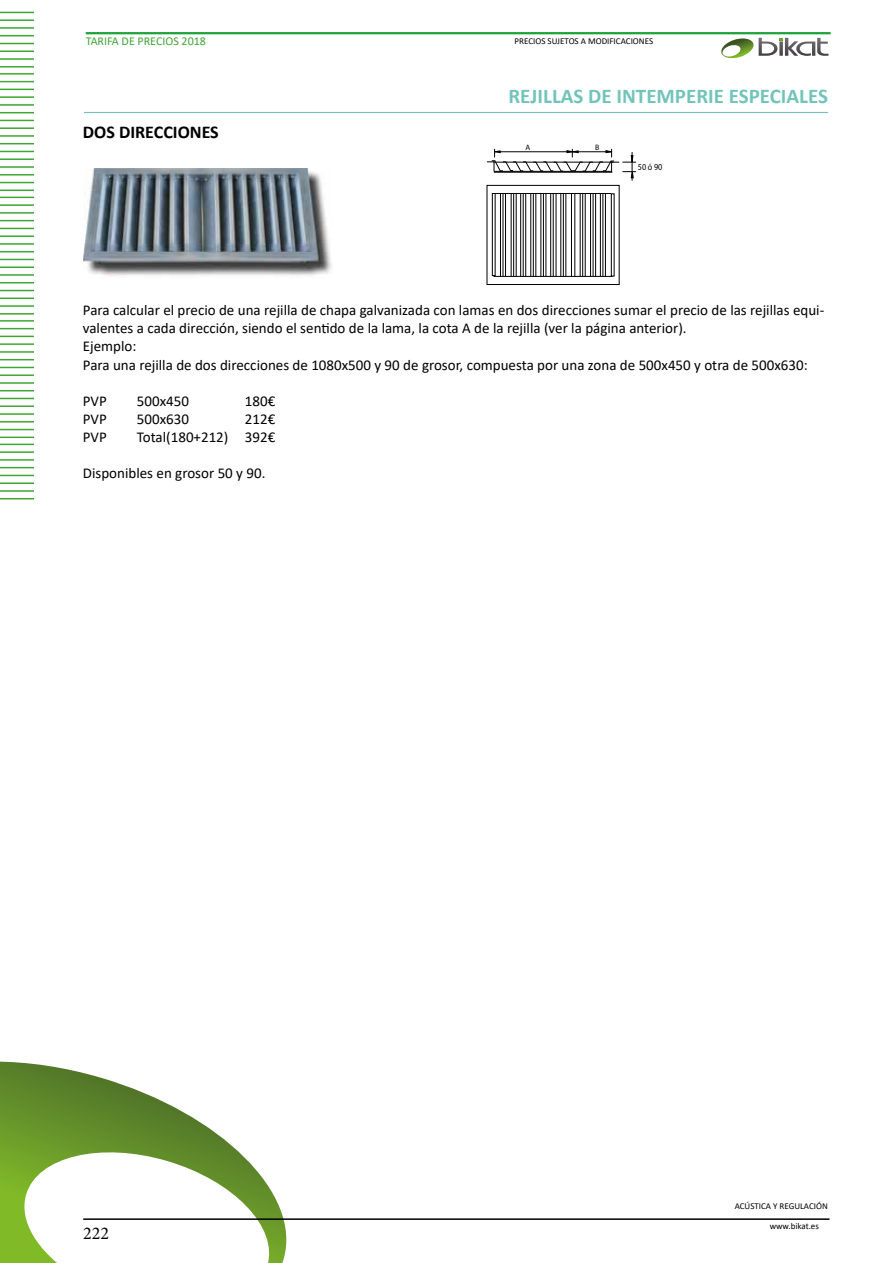
<style>
.page{position:relative;width:893px;height:1263px;background:#fff}
.page>*{position:absolute;margin:0;border:0;box-sizing:border-box;transform-origin:0 0}
.t1{font:700 21px "Calibri";color:#72c4ba}
.t2{font:700 18px "Calibri";color:#000}
.t3{font:18px "Minion Pro";color:#000}
.t4{font:15px/18px "Calibri";color:#000}
.t5{font:12px "Calibri";color:#3fa535}
.t6{font:9.15px "Myriad Pro";color:#000;scale:.89 1}
.t7{font:9px "Calibri";color:#000}
.t8{font:7.8px "Myriad Pro";color:#000}
</style>
<div class="page">
<svg style="left:0;top:1061px;width:287px;height:202px"></svg>
<hr style="left:86px;top:32px;width:745px;height:2px;background:#1da238">
<svg style="left:721px;top:38px;width:107px;height:21px"></svg>
<hr style="left:0;top:12px;width:34px;height:1px;background:#3fa535">
<hr style="left:0;top:19px;width:34px;height:2px;background:#3fa535">
<hr style="left:0;top:27px;width:34px;height:2px;background:#3fa535">
<hr style="left:0;top:35px;width:34px;height:1px;background:#3fa535">
<hr style="left:0;top:43px;width:34px;height:1px;background:#3fa535">
<hr style="left:0;top:51px;width:34px;height:1px;background:#3fa535">
<hr style="left:0;top:58px;width:34px;height:2px;background:#3fa535">
<hr style="left:0;top:66px;width:34px;height:2px;background:#3fa535">
<hr style="left:0;top:73px;width:34px;height:2px;background:#3fa535">
<hr style="left:0;top:81px;width:34px;height:1px;background:#3fa535">
<hr style="left:0;top:89px;width:34px;height:1px;background:#3fa535">
<hr style="left:0;top:96px;width:34px;height:2px;background:#3fa535">
<hr style="left:0;top:104px;width:34px;height:2px;background:#3fa535">
<hr style="left:0;top:112px;width:34px;height:1px;background:#3fa535">
<hr style="left:0;top:120px;width:34px;height:1px;background:#3fa535">
<hr style="left:0;top:127px;width:34px;height:2px;background:#3fa535">
<hr style="left:0;top:135px;width:34px;height:2px;background:#3fa535">
<hr style="left:0;top:143px;width:34px;height:1px;background:#3fa535">
<hr style="left:0;top:151px;width:34px;height:1px;background:#3fa535">
<hr style="left:0;top:158px;width:34px;height:2px;background:#3fa535">
<hr style="left:0;top:166px;width:34px;height:2px;background:#3fa535">
<hr style="left:0;top:174px;width:34px;height:2px;background:#3fa535">
<hr style="left:0;top:182px;width:34px;height:1px;background:#3fa535">
<hr style="left:0;top:190px;width:34px;height:1px;background:#3fa535">
<hr style="left:0;top:197px;width:34px;height:1px;background:#3fa535">
<hr style="left:0;top:204px;width:34px;height:2px;background:#3fa535">
<hr style="left:0;top:212px;width:34px;height:2px;background:#3fa535">
<hr style="left:0;top:220px;width:34px;height:1px;background:#3fa535">
<hr style="left:0;top:228px;width:34px;height:1px;background:#3fa535">
<hr style="left:0;top:235px;width:34px;height:2px;background:#3fa535">
<hr style="left:0;top:243px;width:34px;height:2px;background:#3fa535">
<hr style="left:0;top:251px;width:34px;height:1px;background:#3fa535">
<hr style="left:0;top:259px;width:34px;height:1px;background:#3fa535">
<hr style="left:0;top:266px;width:34px;height:2px;background:#3fa535">
<hr style="left:0;top:274px;width:34px;height:2px;background:#3fa535">
<hr style="left:0;top:282px;width:34px;height:1px;background:#3fa535">
<hr style="left:0;top:290px;width:34px;height:1px;background:#3fa535">
<hr style="left:0;top:298px;width:34px;height:1px;background:#3fa535">
<hr style="left:0;top:305px;width:34px;height:2px;background:#3fa535">
<hr style="left:0;top:313px;width:34px;height:2px;background:#3fa535">
<hr style="left:0;top:320px;width:34px;height:2px;background:#3fa535">
<hr style="left:0;top:328px;width:34px;height:1px;background:#3fa535">
<hr style="left:0;top:336px;width:34px;height:1px;background:#3fa535">
<hr style="left:0;top:343px;width:34px;height:2px;background:#3fa535">
<hr style="left:0;top:351px;width:34px;height:2px;background:#3fa535">
<hr style="left:0;top:359px;width:34px;height:1px;background:#3fa535">
<hr style="left:0;top:367px;width:34px;height:1px;background:#3fa535">
<hr style="left:0;top:374px;width:34px;height:2px;background:#3fa535">
<hr style="left:0;top:382px;width:34px;height:2px;background:#3fa535">
<hr style="left:0;top:390px;width:34px;height:1px;background:#3fa535">
<hr style="left:0;top:398px;width:34px;height:1px;background:#3fa535">
<hr style="left:0;top:405px;width:34px;height:2px;background:#3fa535">
<hr style="left:0;top:413px;width:34px;height:2px;background:#3fa535">
<hr style="left:0;top:421px;width:34px;height:2px;background:#3fa535">
<hr style="left:0;top:429px;width:34px;height:1px;background:#3fa535">
<hr style="left:0;top:437px;width:34px;height:1px;background:#3fa535">
<hr style="left:0;top:444px;width:34px;height:1px;background:#3fa535">
<hr style="left:0;top:451px;width:34px;height:2px;background:#3fa535">
<hr style="left:0;top:459px;width:34px;height:2px;background:#3fa535">
<hr style="left:0;top:467px;width:34px;height:1px;background:#3fa535">
<hr style="left:0;top:475px;width:34px;height:1px;background:#3fa535">
<hr style="left:0;top:482px;width:34px;height:2px;background:#3fa535">
<hr style="left:0;top:490px;width:34px;height:2px;background:#3fa535">
<hr style="left:0;top:498px;width:34px;height:1px;background:#3fa535">
<hr style="left:83px;top:1218px;width:746px;height:2px;background:#000">
<hr style="left:84px;top:112px;width:744px;height:1px;background:#72c4ba">
<img style="left:84px;top:168px;width:248px;height:108px">
<div style="left:487px;top:185px;width:132px;height:100px;border:1px solid #000"></div>
<div style="left:494px;top:193px;width:118px;height:84px;border:1px solid #000"></div>
<div style="left:611px;top:194px;width:3px;height:82px;border:1px solid #000"></div>
<div style="left:492px;top:193px;width:3px;height:83px;border:1px solid #000"></div>
<hr style="left:503px;top:193px;width:1px;height:83px;background:#000">
<hr style="left:500px;top:193px;width:1px;height:83px;background:#000">
<hr style="left:505px;top:193px;width:1px;height:83px;background:#000">
<hr style="left:513px;top:193px;width:1px;height:83px;background:#000">
<hr style="left:511px;top:193px;width:1px;height:83px;background:#000">
<hr style="left:516px;top:193px;width:1px;height:83px;background:#000">
<hr style="left:523px;top:193px;width:1px;height:83px;background:#000">
<hr style="left:520px;top:193px;width:1px;height:83px;background:#000">
<hr style="left:525px;top:193px;width:1px;height:83px;background:#000">
<hr style="left:533px;top:193px;width:1px;height:83px;background:#000">
<hr style="left:530px;top:193px;width:1px;height:83px;background:#000">
<hr style="left:536px;top:193px;width:1px;height:83px;background:#000">
<hr style="left:543px;top:193px;width:1px;height:83px;background:#000">
<hr style="left:541px;top:193px;width:1px;height:83px;background:#000">
<hr style="left:546px;top:193px;width:1px;height:83px;background:#000">
<hr style="left:553px;top:193px;width:1px;height:83px;background:#000">
<hr style="left:550px;top:193px;width:1px;height:83px;background:#000">
<hr style="left:556px;top:193px;width:1px;height:83px;background:#000">
<hr style="left:563px;top:193px;width:1px;height:83px;background:#000">
<hr style="left:561px;top:193px;width:1px;height:83px;background:#000">
<hr style="left:566px;top:193px;width:1px;height:83px;background:#000">
<hr style="left:582px;top:193px;width:1px;height:83px;background:#000">
<hr style="left:580px;top:193px;width:1px;height:83px;background:#000">
<hr style="left:585px;top:193px;width:1px;height:83px;background:#000">
<hr style="left:593px;top:193px;width:1px;height:83px;background:#000">
<hr style="left:590px;top:193px;width:1px;height:83px;background:#000">
<hr style="left:595px;top:193px;width:1px;height:83px;background:#000">
<hr style="left:603px;top:193px;width:1px;height:83px;background:#000">
<hr style="left:600px;top:193px;width:1px;height:83px;background:#000">
<hr style="left:605px;top:193px;width:1px;height:83px;background:#000">
<hr style="left:575px;top:193px;width:1px;height:83px;background:#000">
<hr style="left:571px;top:193px;width:1px;height:83px;background:#000">
<svg style="left:487px;top:149px;width:149px;height:31px"></svg>
<p class="t5" style="left:86px;top:33px;width:122px">TARIFA DE PRECIOS 2018</p>
<p class="t2" style="left:83px;top:119px;width:137px">DOS DIRECCIONES</p>
<p class="t7" style="left:514px;top:35px;width:140px">PRECIOS SUJETOS A MODIFICACIONES</p>
<h1 class="t1" style="left:508px;top:81px;width:321px">REJILLAS DE INTEMPERIE ESPECIALES</h1>
<p class="t8" style="left:525px;top:143px;width:6px">A</p>
<p class="t8" style="left:595px;top:143px;width:6px">B</p>
<p class="t6" style="left:638px;top:161px;width:29px">50 ó 90</p>
<p class="t4" style="left:83px;top:301px;width:743px">Para calcular el precio de una rejilla de chapa galvanizada con lamas en dos direcciones sumar el precio de las rejillas equi&shy;valentes a cada dirección, siendo el sentido de la lama, la cota A de la rejilla (ver la página anterior).<br>Ejemplo:<br>Para una rejilla de dos direcciones de 1080x500 y 90 de grosor, compuesta por una zona de 500x450 y otra de 500x630:</p>
<p class="t4" style="left:83px;top:391px;width:25px">PVP</p>
<p class="t4" style="left:137px;top:391px;width:54px">500x450</p>
<p class="t4" style="left:245px;top:391px;width:32px">180€</p>
<p class="t4" style="left:83px;top:409px;width:25px">PVP</p>
<p class="t4" style="left:137px;top:409px;width:54px">500x630</p>
<p class="t4" style="left:245px;top:409px;width:32px">212€</p>
<p class="t4" style="left:83px;top:427px;width:25px">PVP</p>
<p class="t4" style="left:137px;top:427px;width:140px">Total(180+212) 392€</p>
<p class="t4" style="left:83px;top:463px;width:184px">Disponibles en grosor 50 y 90.</p>
<p class="t3" style="left:83px;top:1221px;width:27px">222</p>
<p class="t7" style="left:735px;top:1200px;width:95px">ACÚSTICA Y REGULACIÓN</p>
<p class="t7" style="left:770px;top:1220px;width:51px">www.bikat.es</p>
</div>
